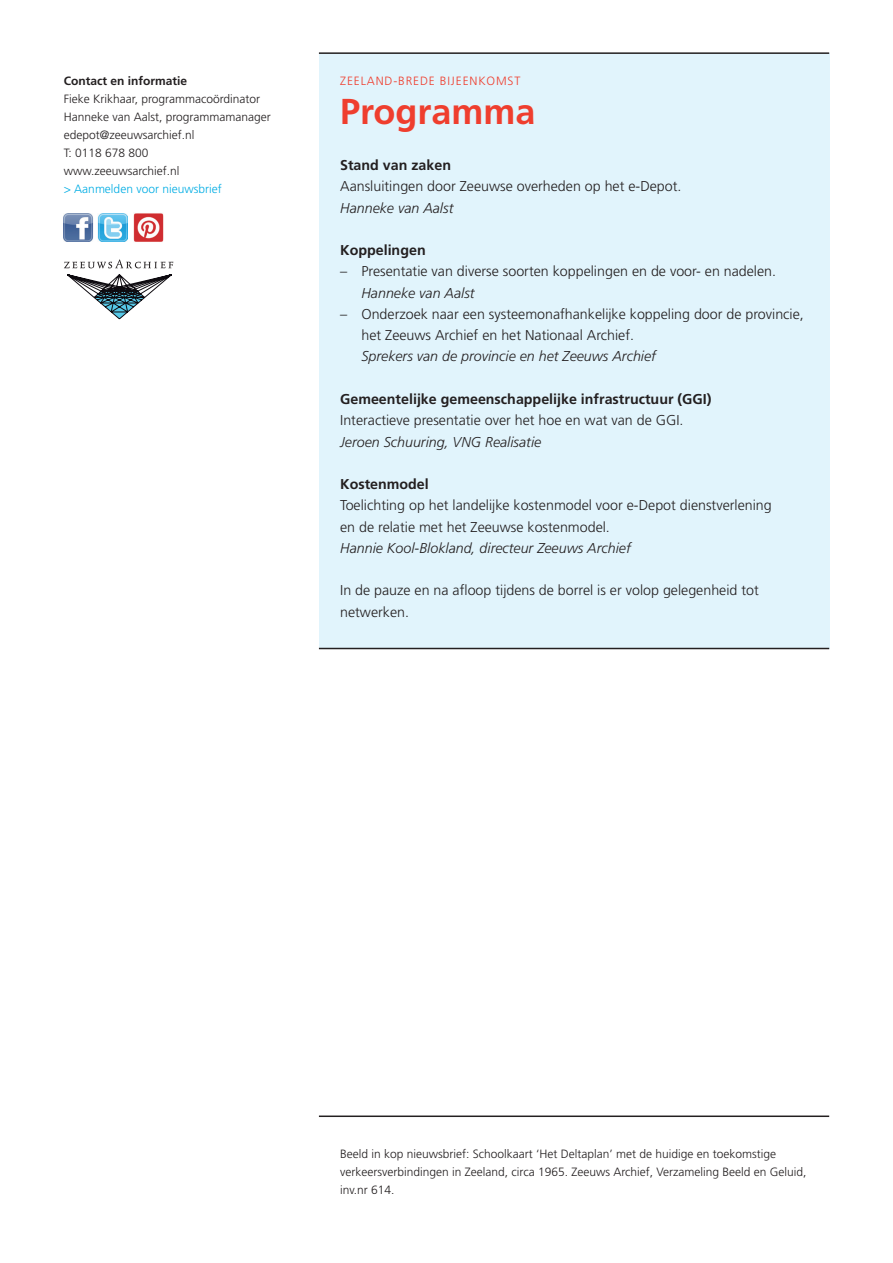
<style>
.page{position:relative;width:893px;height:1263px;background:#fff}
.page>*{position:absolute;margin:0;border:0;box-sizing:border-box;transform-origin:0 0}
.Kop_nieuwsbericht{font:700 36px "Frutiger";color:#ef3e2e}
.Platte_tekst{font:300 14.25px/21.3px "Frutiger";color:#231f20}
.Opsomming{font:300 14.25px/21.3px "Frutiger";color:#231f20}
.Opsomming-2{font:700 14.25px "Frutiger";color:#231f20}
.Tekst_in_smalle_kolo{font:300 12px/18px "Frutiger";color:#231f20}
.Tekst_in_smalle_kolo-2{font:300 12px "Frutiger";color:#00ade4}
.Chapeau{font:300 12px "Frutiger";letter-spacing:.07em;color:#ef3e2e}
.Tekst_in_smalle_kolo-3{font:700 12px "Frutiger";color:#231f20}
.s1{font-style:italic}
</style>
<div class="page">
<div style="left:319px;top:53px;width:510px;height:595px;background:#e1f4fc"></div>
<img style="left:64px;top:214px;width:30px;height:28px">
<img style="left:97px;top:214px;width:30px;height:28px">
<img style="left:134px;top:213px;width:30px;height:29px">
<svg style="left:67px;top:274px;width:105px;height:45px"></svg>
<svg style="left:64px;top:259px;width:109px;height:9px"></svg>
<hr style="left:319px;top:52px;width:510px;height:2px;background:#231f20">
<hr style="left:319px;top:648px;width:510px;height:1px;background:#231f20">
<hr style="left:319px;top:1115px;width:510px;height:2px;background:#231f20">
<p class="Tekst_in_smalle_kolo-3" style="left:64px;top:74px;width:125px">Contact en informatie</p>
<p class="Tekst_in_smalle_kolo" style="left:64px;top:90px;width:198px">Fieke Krikhaar, programmacoördinator</p>
<p class="Tekst_in_smalle_kolo" style="left:64px;top:108px;width:209px">Hanneke van Aalst, programmamanager</p>
<p class="Tekst_in_smalle_kolo" style="left:64px;top:126px;width:132px">edepot@zeeuwsarchief.nl</p>
<p class="Tekst_in_smalle_kolo" style="left:64px;top:144px;width:117px">T: 0118 678 800 www.zeeuwsarchief.nl</p>
<p class="Tekst_in_smalle_kolo-2" style="left:64px;top:182px;width:159px">&gt; Aanmelden voor nieuwsbrief</p>
<p class="Chapeau" style="left:340px;top:74px;width:182px">ZEELAND-BREDE BIJEENKOMST</p>
<p class="Kop_nieuwsbericht" style="left:340px;top:91px;width:197px">Programma</p>
<p class="Opsomming-2" style="left:340px;top:157px;width:112px">Stand van zaken</p>
<p class="Platte_tekst" style="left:340px;top:176px;width:343px">Aansluitingen door Zeeuwse overheden op het e-Depot.<br><span class="s1">Hanneke van Aalst</span></p>
<p class="Opsomming-2" style="left:340px;top:242px;width:87px">Koppelingen</p>
<p class="Opsomming" style="left:361px;top:261px;width:416px;text-indent:-21px">– Presentatie van diverse soorten koppelingen en de voor- en nadelen.<br><span class="s1">Hanneke van Aalst</span></p>
<p class="Opsomming" style="left:361px;top:303px;width:444px;text-indent:-21px">– Onderzoek naar een systeemonafhankelijke koppeling door de provincie, het Zeeuws Archief en het Nationaal Archief.<br><span class="s1">Sprekers van de provincie en het Zeeuws Archief</span></p>
<p class="Opsomming-2" style="left:340px;top:391px;width:373px">Gemeentelijke gemeenschappelijke infrastructuur (GGI)</p>
<p class="Platte_tekst" style="left:340px;top:410px;width:345px">Interactieve presentatie over het hoe en wat van de GGI.<br><span class="s1">Jeroen Schuuring, VNG Realisatie</span></p>
<p class="Opsomming-2" style="left:340px;top:476px;width:90px">Kostenmodel</p>
<p class="Platte_tekst" style="left:340px;top:495px;width:433px">Toelichting op het landelijke kostenmodel voor e-Depot dienstverlening en de relatie met het Zeeuwse kostenmodel.<br><span class="s1">Hannie Kool-Blokland, directeur Zeeuws Archief</span></p>
<p class="Platte_tekst" style="left:340px;top:580px;width:420px">In de pauze en na afloop tijdens de borrel is er volop gelegenheid tot netwerken.</p>
<p class="Tekst_in_smalle_kolo" style="left:340px;top:1144px;width:468px">Beeld in kop nieuwsbrief: Schoolkaart ‘Het Deltaplan’ met de huidige en toekomstige verkeersverbindingen in Zeeland, circa 1965. Zeeuws Archief, Verzameling Beeld en Geluid, inv.nr 614.</p>
</div>
